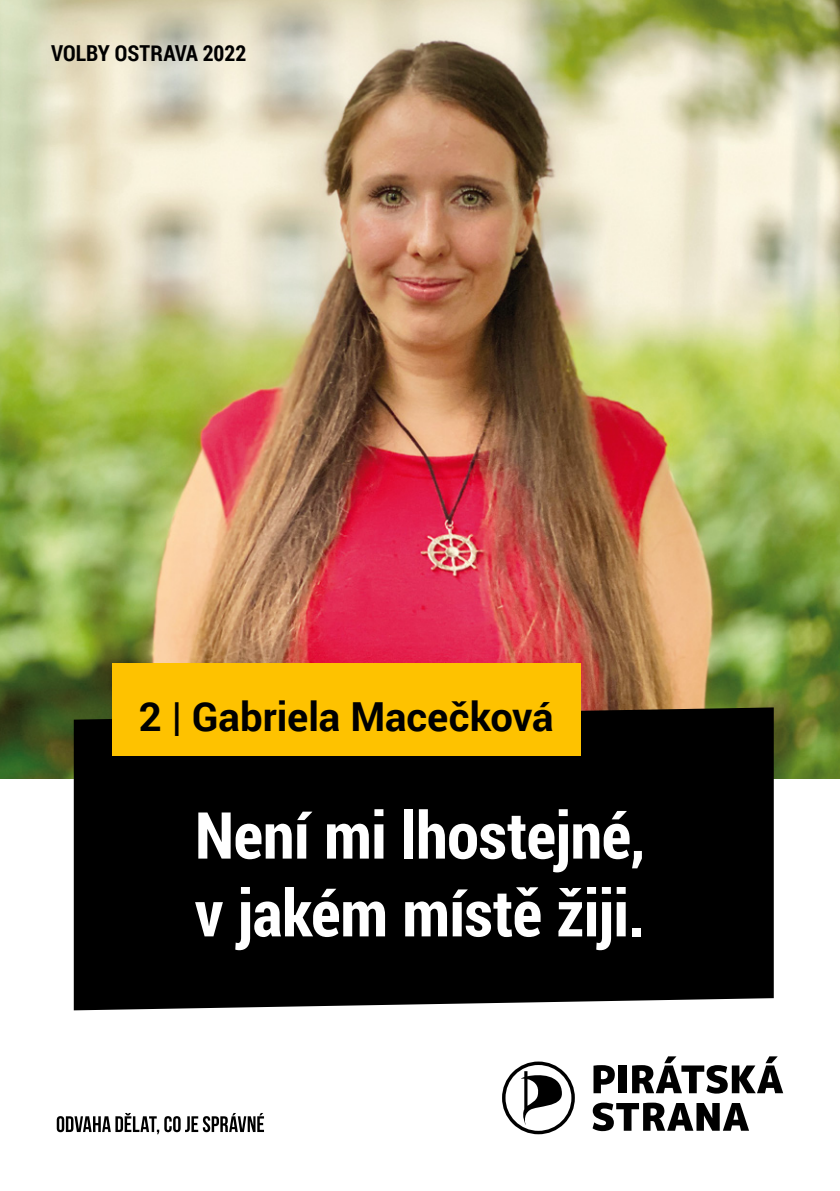
<style>
.page{position:relative;width:840px;height:1191px;background:#fff}
.page>*{position:absolute;margin:0;border:0;box-sizing:border-box;transform-origin:0 0}
.t1{font:700 64.8px/77.8px "Roboto Condensed";letter-spacing:-.01em;color:#fff}
.t2{font:700 40px "Roboto";color:#000}
.t3{font:700 22px "Roboto Condensed";color:#000}
</style>
<div class="page">
<img style="left:0;top:0;width:839px;height:779px">
<div style="left:74px;top:707px;width:699px;height:303px;background:#000"></div>
<svg style="left:57px;top:1113px;width:207px;height:21px"></svg>
<svg style="left:502px;top:1061px;width:72px;height:73px"></svg>
<svg style="left:593px;top:1065px;width:21px;height:28px"></svg>
<div style="left:618px;top:1065px;width:8px;height:28px;background:#000"></div>
<svg style="left:632px;top:1056px;width:150px;height:37px"></svg>
<svg style="left:592px;top:1102px;width:156px;height:29px"></svg>
<div style="left:112px;top:663px;width:468px;height:92px;background:#fec200"></div>
<p class="t3" style="left:51px;top:38px;width:197px">VOLBY OSTRAVA 2022</p>
<p class="t2" style="left:139px;top:688px;width:416px">2 | Gabriela Macečková</p>
<p class="t1" style="left:194px;top:794px;width:452px">Není mi lhostejné, v jakém místě žiji.</p>
</div>
